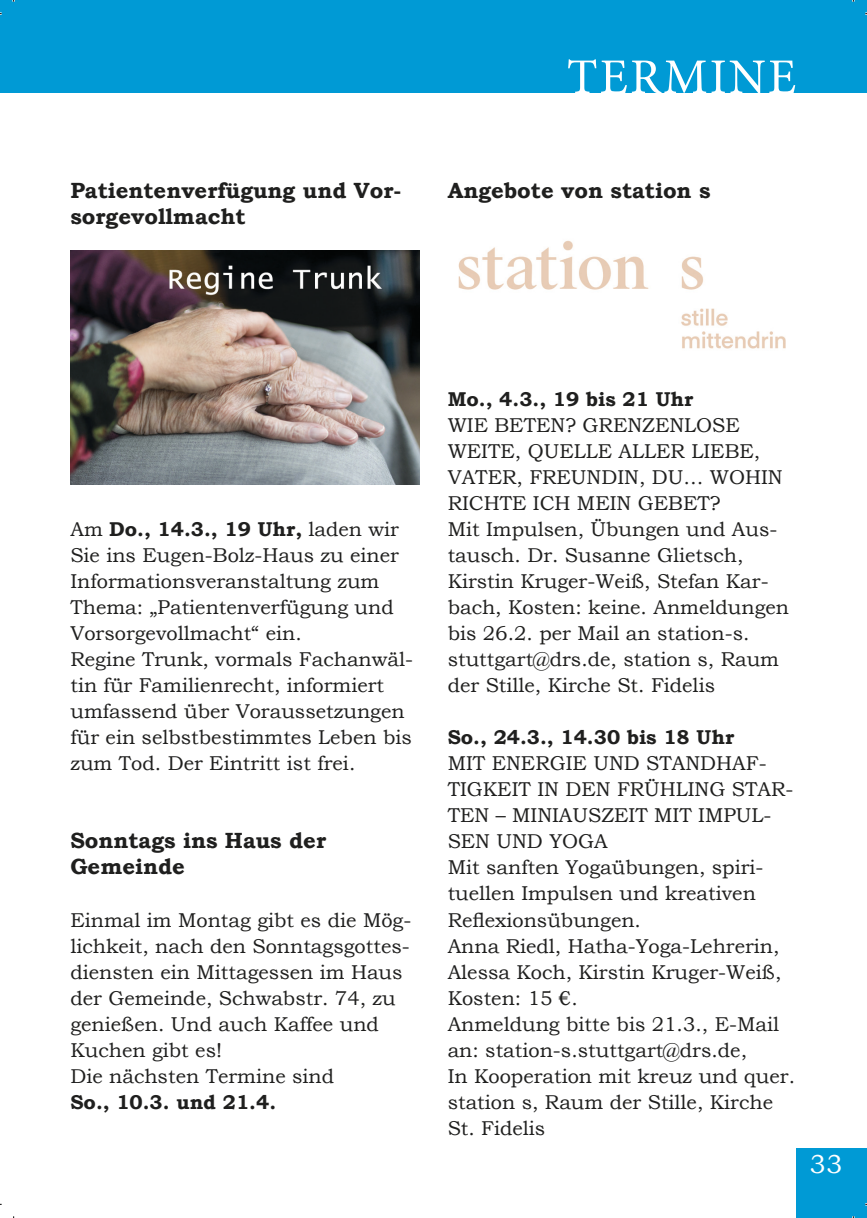
<style>
.page{position:relative;width:867px;height:1218px;background:#fff}
.page>*{position:absolute;margin:0;border:0;box-sizing:border-box;transform-origin:0 0}
.t1{font:50px "Minion Pro";letter-spacing:.04em;color:#fff}
.t2{font:26px "Bookman Old Style";color:#fff}
.Fließtext{font:700 22px/26px "Bookman Old Style";color:#1f1f1e}
.Fließtext-2{font:20px/26px "Bookman Old Style";color:#1f1f1e}
.Fließtext-3{font:700 20px "Bookman Old Style";color:#1f1f1e}
.s1{font-weight:700}
</style>
<div class="page">
<div style="left:796px;top:1148px;width:70px;height:70px;background:#009ad5"></div>
<div style="left:0;top:0;width:14px;height:93px;background:#009ad5"></div>
<div style="left:14px;top:0;width:852px;height:93px;background:#009ad5"></div>
<img style="left:70px;top:250px;width:349px;height:234px">
<img style="left:458px;top:240px;width:328px;height:109px">
<p class="Fließtext" style="left:70px;top:178px;width:332px">Patientenverfügung und Vor&shy;sorgevollmacht</p>
<h1 class="t1" style="left:566px;top:44px;width:231px">TERMINE</h1>
<p class="Fließtext" style="left:447px;top:178px;width:264px">Angebote von station s</p>
<p class="Fließtext-2" style="left:70px;top:517px;width:330px">Am <span class="s1">Do., 14.3., 19 Uhr,</span> laden wir<br>Sie ins Eugen-Bolz-Haus zu einer</p>
<p class="Fließtext-2" style="left:70px;top:569px;width:325px">Informationsveranstaltung zum<br>Thema: „Patientenverfügung und<br>Vorsorgevollmacht“ ein.</p>
<p class="Fließtext-2" style="left:70px;top:647px;width:344px">Regine Trunk, vormals Fachanwäl&shy;tin für Familienrecht, informiert umfassend über Voraussetzungen für ein selbstbestimmtes Leben bis zum Tod. Der Eintritt ist frei.</p>
<p class="Fließtext" style="left:70px;top:828px;width:257px">Sonntags ins Haus der</p>
<p class="Fließtext" style="left:70px;top:854px;width:116px">Gemeinde</p>
<p class="Fließtext-2" style="left:70px;top:907px;width:342px">Einmal im Montag gibt es die Mög&shy;lichkeit, nach den Sonntagsgottes&shy;diensten ein Mittagessen im Haus der Gemeinde, Schwabstr. 74, zu genießen. Und auch Kaffee und<br>Kuchen gibt es!</p>
<p class="Fließtext-2" style="left:70px;top:1063px;width:265px">Die nächsten Termine sind</p>
<p class="Fließtext-3" style="left:70px;top:1087px;width:207px">So., 10.3. und 21.4.</p>
<p class="Fließtext-3" style="left:447px;top:385px;width:247px">Mo., 4.3., 19 bis 21 Uhr</p>
<p class="Fließtext-2" style="left:447px;top:413px;width:336px">WIE BETEN? GRENZENLOSE<br>WEITE, QUELLE ALLER LIEBE,<br>VATER, FREUNDIN, DU… WOHIN<br>RICHTE ICH MEIN GEBET?</p>
<p class="Fließtext-2" style="left:447px;top:517px;width:343px">Mit Impulsen, Übungen und Aus&shy;tausch. Dr. Susanne Glietsch,<br>Kirstin Kruger-Weiß, Stefan Kar&shy;bach, Kosten: keine. Anmeldungen bis 26.2. per Mail an station-s. stuttgart@drs.de, station s, Raum der Stille, Kirche St. Fidelis</p>
<p class="Fließtext-3" style="left:447px;top:723px;width:288px">So., 24.3., 14.30 bis 18 Uhr</p>
<p class="Fließtext-2" style="left:447px;top:751px;width:347px">MIT ENERGIE UND STANDHAF-<br>TIGKEIT IN DEN FRÜHLING STAR-<br>TEN – MINIAUSZEIT MIT IMPUL-<br>SEN UND YOGA</p>
<p class="Fließtext-2" style="left:447px;top:855px;width:317px">Mit sanften Yogaübungen, spiri&shy;tuellen Impulsen und kreativen<br>Reflexionsübungen.</p>
<p class="Fließtext-2" style="left:447px;top:933px;width:335px;text-align:justify">Anna Riedl, Hatha-Yoga-Lehrerin, Alessa Koch, Kirstin Kruger-Weiß, Kosten: 15 €.</p>
<p class="Fließtext-2" style="left:447px;top:1011px;width:333px">Anmeldung bitte bis 21.3., E-Mail an: station-s.stuttgart@drs.de,</p>
<p class="Fließtext-2" style="left:447px;top:1063px;width:349px">In Kooperation mit kreuz und quer. station s, Raum der Stille, Kirche<br>St. Fidelis</p>
<h2 class="t2" style="left:809px;top:1147px;width:34px">33</h2>
</div>
